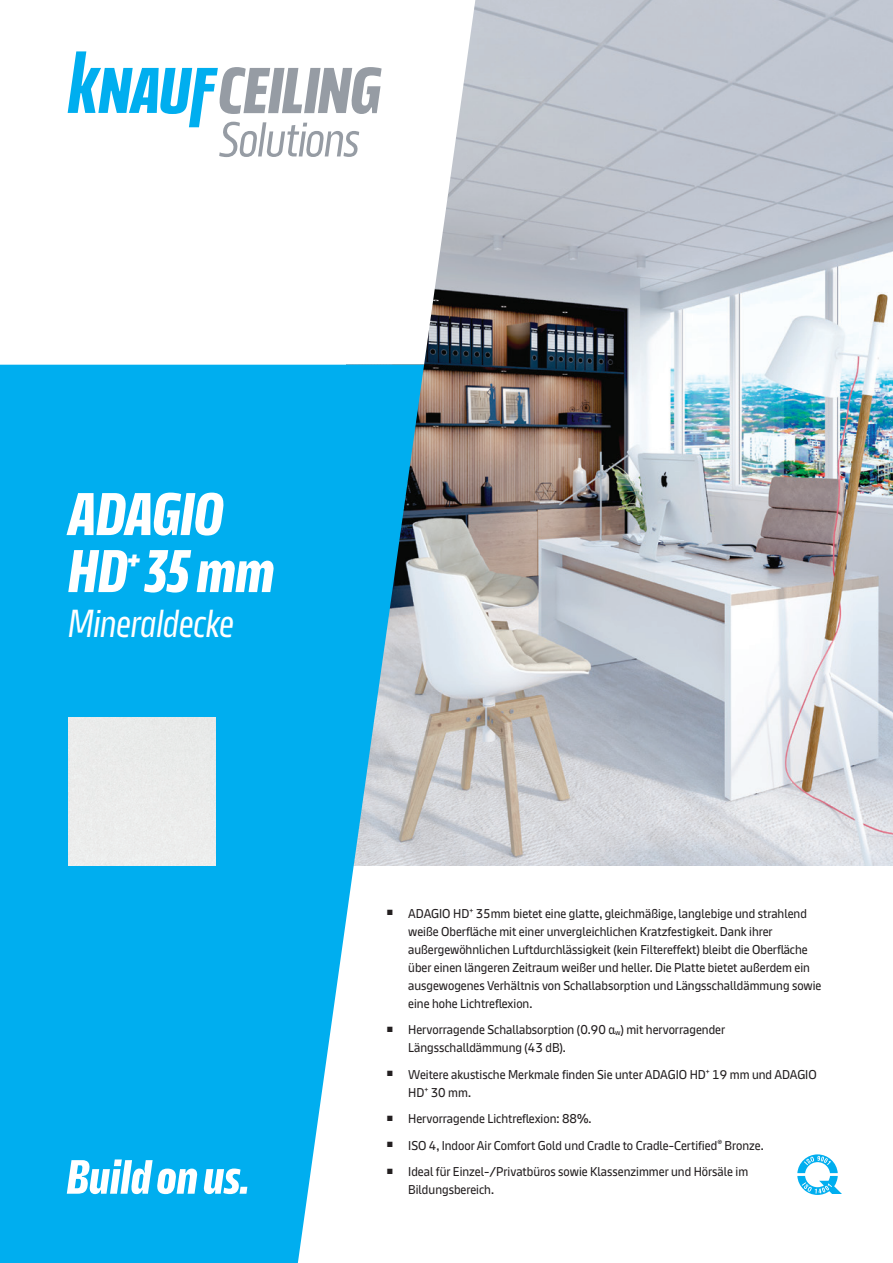
<style>
.page{position:relative;width:893px;height:1263px;background:#fff}
.page>*{position:absolute;margin:0;border:0;box-sizing:border-box;transform-origin:0 0}
.t1{font:700 60px/57px "Knauf Head";color:#fff}
.t2{font:39px "Knauf Head";color:#fff}
.t3{font:12.75px/18px "Knauf";color:#231f20}
</style>
<div class="page">
<img style="left:424px;top:0;width:469px;height:865px">
<svg style="left:0;top:364px;width:424px;height:899px;fill:#00aeef"></svg>
<svg style="left:67px;top:0;width:408px;height:364px"></svg>
<div style="left:68px;top:718px;width:148px;height:147px;background:#ebeceb"></div>
<svg style="left:68px;top:51px;width:314px;height:106px"></svg>
<svg style="left:797px;top:1154px;width:45px;height:41px"></svg>
<svg style="left:67px;top:1159px;width:180px;height:35px"></svg>
<h1 class="t1" style="left:68px;top:486px;width:208px">ADAGIO<br>HD<sup>+</sup> 35 mm</h1>
<h2 class="t2" style="left:68px;top:602px;width:167px">Mineraldecke</h2>
<p class="t3" style="left:408px;top:904px;width:415px;text-indent:-21px"><sup>■</sup> ADAGIO HD<sup>+</sup> 35mm bietet eine glatte, gleichmäßige, langlebige und strahlend weiße Oberfläche mit einer unvergleichlichen Kratzfestigkeit. Dank ihrer außergewöhnlichen Luftdurchlässigkeit (kein Filtereffekt) bleibt die Oberfläche über einen längeren Zeitraum weißer und heller. Die Platte bietet außerdem ein ausgewogenes Verhältnis von Schallabsorption und Längsschalldämmung sowie eine hohe Lichtreflexion.</p>
<p class="t3" style="left:408px;top:1020px;width:319px;text-indent:-21px"><sup>■</sup> Hervorragende Schallabsorption (0.90 α<sub>w</sub>) mit hervorragender<br>Längsschalldämmung (43 dB).</p>
<p class="t3" style="left:408px;top:1065px;width:410px;text-indent:-21px"><sup>■</sup> Weitere akustische Merkmale finden Sie unter ADAGIO HD<sup>+</sup> 19 mm und ADAGIO<br>HD<sup>+</sup> 30 mm.</p>
<p class="t3" style="left:387px;top:1109px;width:206px"><sup>■</sup> Hervorragende Lichtreflexion: 88%.</p>
<p class="t3" style="left:387px;top:1136px;width:378px"><sup>■</sup> ISO 4, Indoor Air Comfort Gold und Cradle to Cradle-Certified<sup>®</sup> Bronze.</p>
<p class="t3" style="left:408px;top:1162px;width:342px;text-indent:-21px"><sup>■</sup> Ideal für Einzel-/Privatbüros sowie Klassenzimmer und Hörsäle im<br>Bildungsbereich.</p>
</div>
